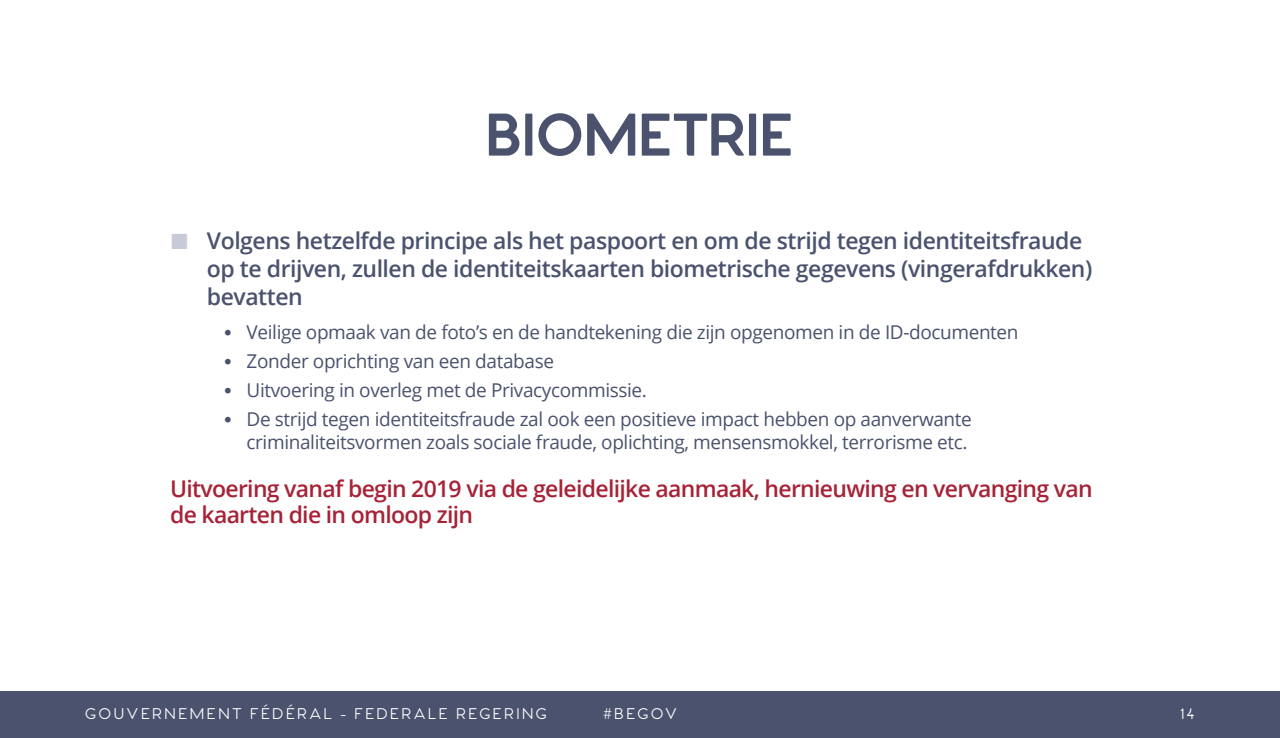
<style>
.page{position:relative;width:1280px;height:738px;background:#fff}
.page>*{position:absolute;margin:0;border:0;box-sizing:border-box;transform-origin:0 0}
.TTITRE{font:700 62px "Venti CF";letter-spacing:-.02em;color:#4a526e}
.t1{font:600 23px/28px "Open Sans";letter-spacing:-.02em;color:#4a526e}
.rouge{font:600 23px/26px "Open Sans";letter-spacing:-.03em;color:#a62337}
.t2{font:19px/23px "Open Sans";letter-spacing:-.02em;color:#4a526e;text-align:right}
.t3{font:500 16px "Venti CF";letter-spacing:.16em;color:#fff}
.s1{font-family:"Venti CF";font-weight:600;font-size:30px}
</style>
<div class="page">
<div style="left:0;top:690px;width:1280px;height:47px;background:#4a526e"></div>
<p class="TTITRE" style="left:486px;top:97px;width:310px">BIOMETRIE</p>
<p class="t1" style="left:207px;top:226px;width:887px">Volgens hetzelfde principe als het paspoort en om de strijd tegen identiteitsfraude op te drijven, zullen de identiteitskaarten biometrische gegevens (vingerafdrukken) bevatten</p>
<p class="t2" style="left:224px;top:320px;width:796px"><span class="s1">•</span> Veilige opmaak van de foto’s en de handtekening die zijn opgenomen in de ID-documenten</p>
<p class="t2" style="left:224px;top:349px;width:332px"><span class="s1">•</span> Zonder oprichting van een database</p>
<p class="t2" style="left:224px;top:377px;width:425px"><span class="s1">•</span> Uitvoering in overleg met de Privacycommissie.</p>
<p class="t2" style="left:224px;top:406px;width:749px"><span class="s1">•</span> De strijd tegen identiteitsfraude zal ook een positieve impact hebben op aanverwante criminaliteitsvormen zoals sociale fraude, oplichting, mensensmokkel, terrorisme etc.</p>
<p class="rouge" style="left:170px;top:475px;width:924px">Uitvoering vanaf begin 2019 via de geleidelijke aanmaak, hernieuwing en vervanging van de kaarten die in omloop zijn</p>
<p class="t3" style="left:85px;top:703px;width:463px">GOUVERNEMENT FÉDÉRAL - FEDERALE REGERING</p>
<p class="t3" style="left:603px;top:703px;width:75px">#BEGOV</p>
<p class="t3" style="left:1180px;top:703px;width:16px">14</p>
</div>
